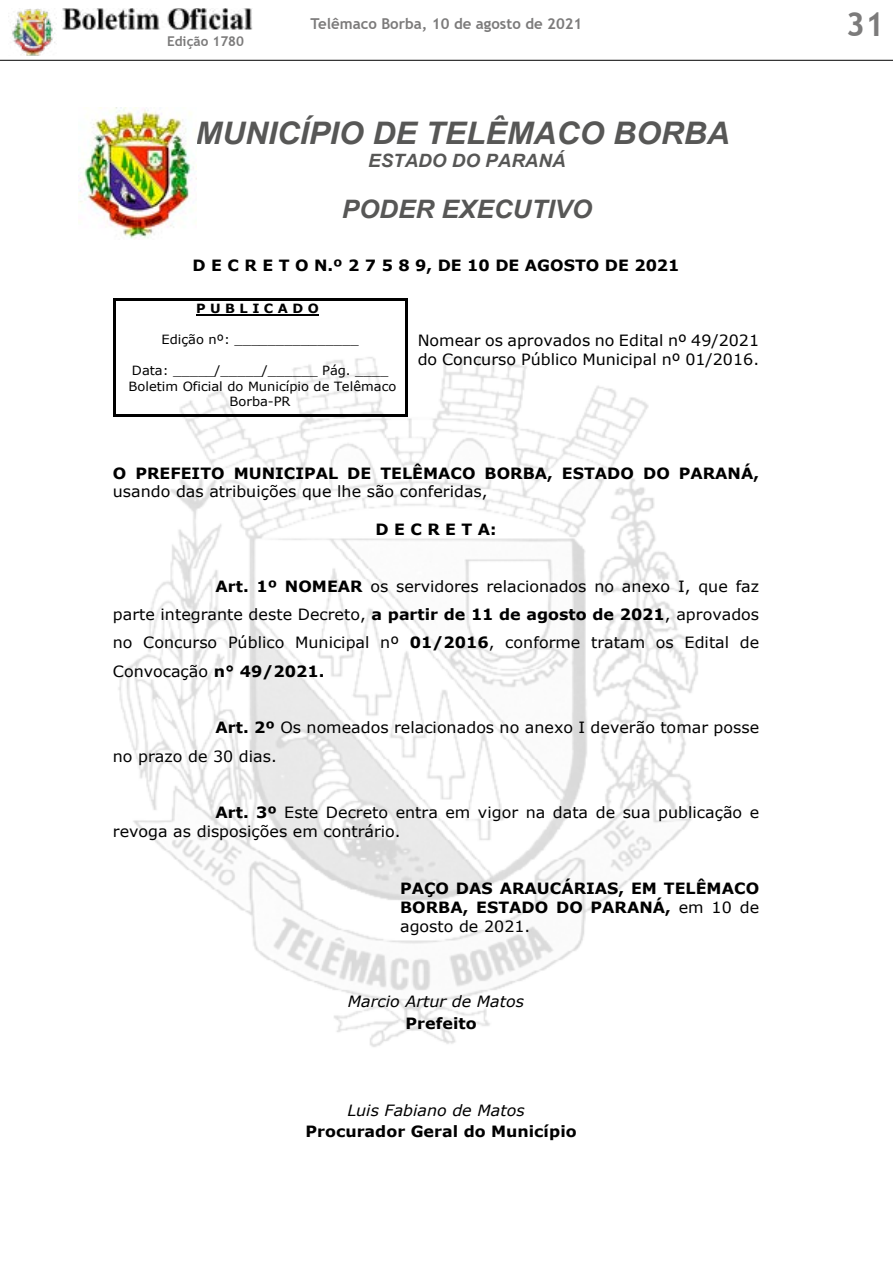
<style>
.page{position:relative;width:893px;height:1263px;background:#fff}
.page>*{position:absolute;margin:0;border:0;box-sizing:border-box;transform-origin:0 0}
.t1{font:700 33px "Trebuchet MS";color:#7c7b7b}
.t2{font:italic 700 31.05px "Arial";color:#575756}
.t3{font:italic 700 25.35px "Arial";color:#575756}
.t4{font:italic 700 18.45px "Arial";color:#575756}
.t5{font:15.45px/28.3px "Verdana";color:#000}
.t6{font:700 15.45px/18.9px "Verdana";color:#000;text-align:justify}
.t7{font:italic 15.45px "Verdana";color:#000}
.t8{font:700 15px "Trebuchet MS";color:#7c7b7b}
.t9{font:700 13.5px "Trebuchet MS";color:#7c7b7b}
.t10{font:12.75px/15.5px "Verdana";color:#000;text-align:center}
.t11{font:700 12.75px "Verdana";color:#000}
.s1{font-weight:700}
.s2{font-weight:400}
</style>
<div class="page">
<img style="left:12px;top:9px;width:43px;height:47px">
<img style="left:62px;top:8px;width:191px;height:21px">
<hr style="left:0;top:60px;width:893px;height:1px;background:#000">
<img style="left:78px;top:108px;width:118px;height:132px">
<img style="left:113px;top:319px;width:585px;height:728px">
<hr style="left:196px;top:314px;width:123px;height:2px;background:#000">
<hr style="left:115px;top:299px;width:290px;height:2px;background:#000">
<hr style="left:113px;top:301px;width:2px;height:113px;background:#000">
<hr style="left:115px;top:414px;width:290px;height:2px;background:#000">
<hr style="left:405px;top:301px;width:2px;height:113px;background:#000">
<p class="t9" style="left:167px;top:33px;width:79px">Edição 1780</p>
<p class="t8" style="left:311px;top:14px;width:273px">Telêmaco Borba, 10 de agosto de 2021</p>
<h1 class="t1" style="left:846px;top:3px;width:40px">31</h1>
<h2 class="t2" style="left:196px;top:112px;width:536px">MUNICÍPIO DE TELÊMACO BORBA</h2>
<p class="t4" style="left:368px;top:149px;width:199px">ESTADO DO PARANÁ</p>
<h3 class="t3" style="left:342px;top:192px;width:252px">PODER EXECUTIVO</h3>
<p class="t6" style="left:193px;top:256px;width:488px">D E C R E T O N.º 2 7 5 8 9, DE 10 DE AGOSTO DE 2021</p>
<p class="t11" style="left:196px;top:300px;width:124px">P U B L I C A D O</p>
<p class="t10" style="left:162px;top:332px;width:199px">Edição nº: _______________</p>
<p class="t10" style="left:129px;top:363px;width:269px">Data: _____/_____/______ Pág. ____<br>Boletim Oficial do Município de Telêmaco<br>Borba-PR</p>
<p class="t5" style="left:418px;top:331px;width:343px;line-height:18.9px">Nomear os aprovados no Edital nº 49/2021 do Concurso Público Municipal nº 01/2016.</p>
<p class="t6" style="left:113px;top:463px;width:648px">O PREFEITO MUNICIPAL DE TELÊMACO BORBA, ESTADO DO PARANÁ,</p>
<p class="t5" style="left:113px;top:477px;width:376px">usando das atribuições que lhe são conferidas,</p>
<p class="t6" style="left:375px;top:520px;width:123px">D E C R E T A:</p>
<p class="t5" style="left:113px;top:572px;width:648px;text-align:justify;text-indent:103px"><span class="s1">Art. 1º NOMEAR</span> os servidores relacionados no anexo I, que faz parte integrante deste Decreto, <span class="s1">a partir de 11 de agosto de 2021</span>, aprovados no Concurso Público Municipal nº <span class="s1">01/2016</span>, conforme tratam os Edital de Convocação <span class="s1">n° 49/2021.</span></p>
<p class="t5" style="left:113px;top:713px;width:648px;text-indent:103px"><span class="s1">Art. 2º</span> Os nomeados relacionados no anexo I deverão tomar posse no prazo de 30 dias.</p>
<p class="t5" style="left:113px;top:803px;width:648px;line-height:18.9px;text-indent:103px"><span class="s1">Art. 3º</span> Este Decreto entra em vigor na data de sua publicação e revoga as disposições em contrário.</p>
<p class="t6" style="left:400px;top:878px;width:361px">PAÇO DAS ARAUCÁRIAS, EM TELÊMACO BORBA, ESTADO DO PARANÁ, <span class="s2">em 10 de agosto de 2021.</span></p>
<p class="t7" style="left:348px;top:991px;width:178px">Marcio Artur de Matos</p>
<p class="t6" style="left:406px;top:1013px;width:73px">Prefeito</p>
<p class="t7" style="left:347px;top:1099px;width:179px">Luis Fabiano de Matos</p>
<p class="t6" style="left:306px;top:1122px;width:273px">Procurador Geral do Município</p>
</div>
